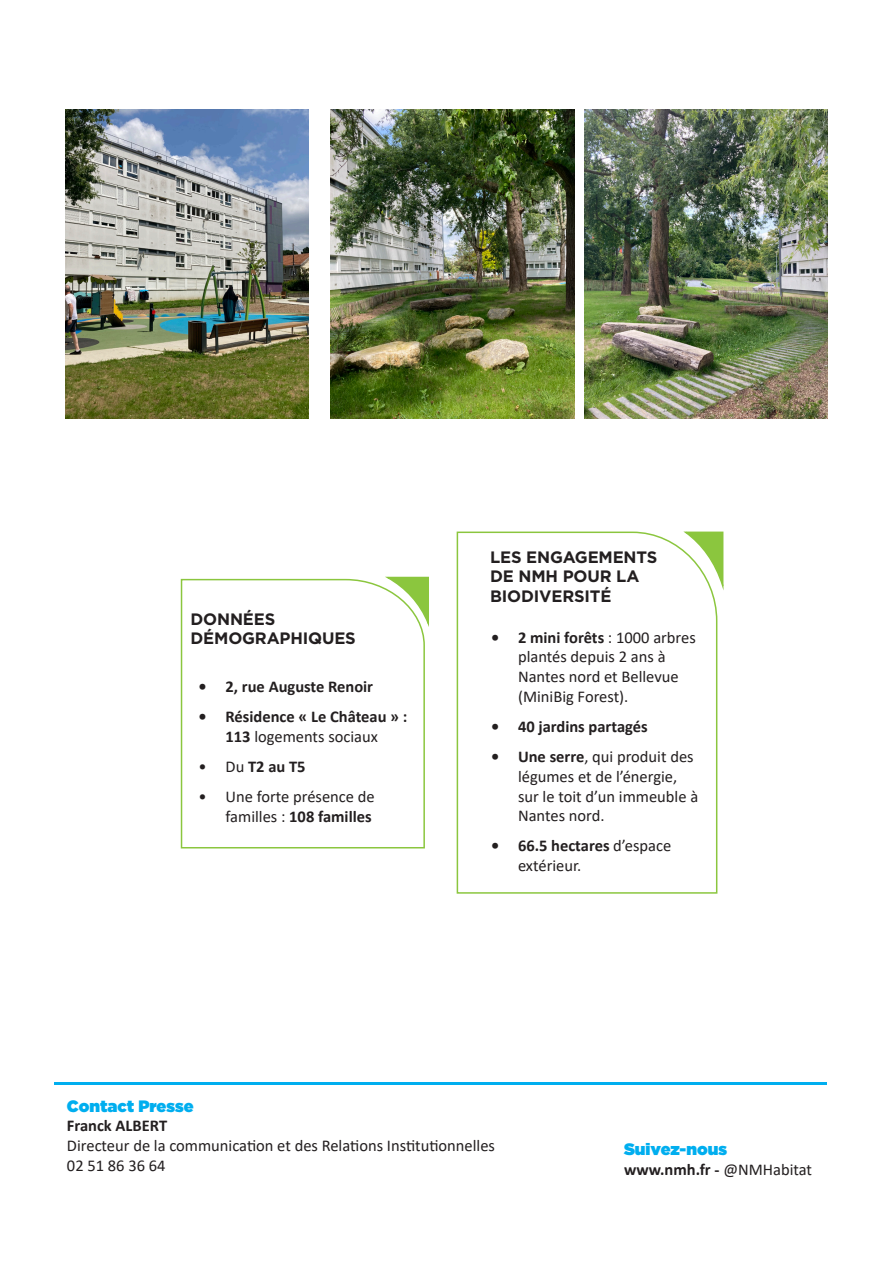
<style>
.page{position:relative;width:893px;height:1263px;background:#fff}
.page>*{position:absolute;margin:0;border:0;box-sizing:border-box;transform-origin:0 0}
.t1{font:16.5px/19.8px "Calibri";color:#231f20}
.t2{font:700 16.5px/19.8px "Calibri";color:#231f20;text-align:center}
.SOUS-TITRE{font:700 16.5px/19.8px "Gotham";letter-spacing:-.01em;color:#231f20}
.t3{font:900 16.5px "Gotham";color:#00aeef}
.s1{font-weight:400}
.s2{font-weight:700}
</style>
<div class="page">
<hr style="left:54px;top:1082px;width:772px;height:2px;background:#00aeef">
<img style="left:584px;top:109px;width:244px;height:310px">
<img style="left:330px;top:109px;width:244px;height:310px">
<img style="left:65px;top:109px;width:244px;height:310px">
<svg style="left:456px;top:531px;width:262px;height:363px"></svg>
<svg style="left:681px;top:531px;width:43px;height:57px"></svg>
<svg style="left:180px;top:578px;width:245px;height:271px"></svg>
<svg style="left:382px;top:576px;width:47px;height:49px"></svg>
<p class="SOUS-TITRE" style="left:191px;top:608px;width:167px">DONNÉES<br>DÉMOGRAPHIQUES</p>
<p class="t2" style="left:199px;top:677px;width:176px">• 2, rue Auguste Renoir</p>
<p class="t2" style="left:199px;top:707px;width:210px">• Résidence « Le Château » :<br>113 <span class="s1">logements sociaux</span></p>
<p class="t2" style="left:199px;top:756px;width:109px"><span class="s1">• Du</span> T2 au T5</p>
<p class="t1" style="left:199px;top:786px;width:178px;text-align:right">• Une forte présence de familles : <span class="s2">108 familles</span></p>
<p class="SOUS-TITRE" style="left:490px;top:546px;width:169px">LES ENGAGEMENTS<br>DE NMH POUR LA<br>BIODIVERSITÉ</p>
<p class="t1" style="left:518px;top:627px;width:179px;text-indent:-27px"><span class="s2">• 2 mini forêts</span> : 1000 arbres plantés depuis 2 ans à<br>Nantes nord et Bellevue (MiniBig Forest).</p>
<p class="t2" style="left:491px;top:716px;width:158px">• 40 jardins partagés</p>
<p class="t1" style="left:518px;top:746px;width:182px;text-indent:-27px"><span class="s2">• Une serre</span>, qui produit des légumes et de l’énergie, sur le toit d’un immeuble à<br>Nantes nord.</p>
<p class="t1" style="left:518px;top:836px;width:155px;text-indent:-27px"><span class="s2">• 66.5 hectares</span> d’espace extérieur.</p>
<p class="t3" style="left:67px;top:1094px;width:128px">Contact Presse</p>
<p class="t2" style="left:67px;top:1116px;width:102px">Franck ALBERT</p>
<p class="t1" style="left:67px;top:1135px;width:430px">Directeur de la communication et des Relations Institutionnelles</p>
<p class="t1" style="left:67px;top:1155px;width:100px">02 51 86 36 64</p>
<p class="t3" style="left:624px;top:1138px;width:104px">Suivez-nous</p>
<p class="t2" style="left:624px;top:1160px;width:190px">www.nmh.fr - <span class="s1">@NMHabitat</span></p>
</div>
